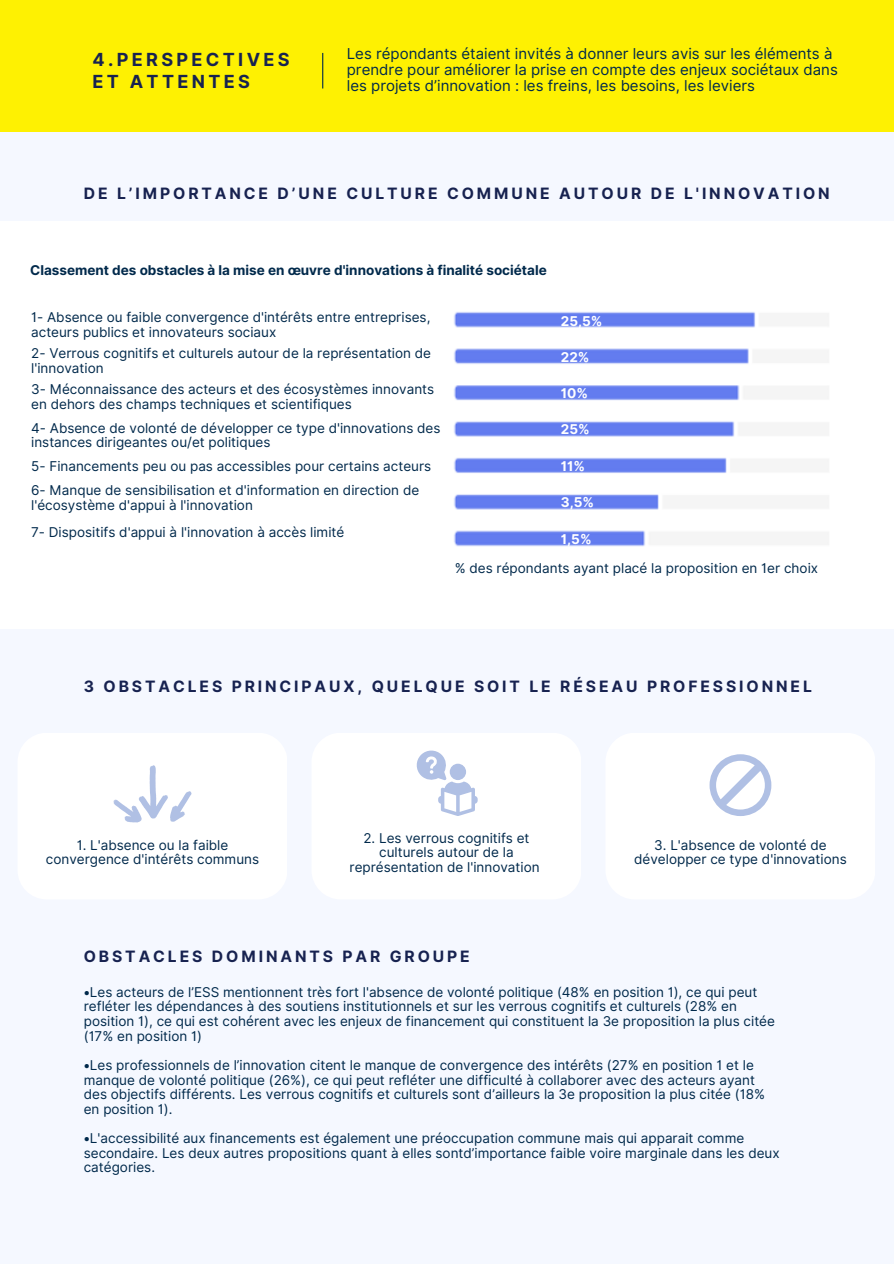
<style>
.page{position:relative;width:894px;height:1264px;background:#fff}
.page>*{position:absolute;margin:0;border:0;box-sizing:border-box;transform-origin:0 0}
.t1{font:700 18px/21.3px "Inter";letter-spacing:.185em;color:#172250}
.t2{font:700 15.6px "Inter";letter-spacing:.185em;color:#172250}
.t3{font:15px/15.8px "Inter";color:#00294b}
.t4{font:13.5px/14.7px "Inter";color:#00294b}
.t5{font:700 13.5px "Inter";color:#00294b}
.t6{font:700 13.5px "Inter";color:#fff}
</style>
<div class="page">
<div style="left:0;top:0;width:893px;height:1263px;background:#f5f8ff"></div>
<div style="left:0;top:0;width:893px;height:131px;background:#fef102"></div>
<hr style="left:322px;top:53px;width:1px;height:35px;background:#00294b">
<div style="left:18px;top:732px;width:269px;height:167px;background:#fff;border-radius:29px"></div>
<div style="left:311px;top:732px;width:270px;height:167px;background:#fff;border-radius:29px"></div>
<div style="left:605px;top:732px;width:269px;height:167px;background:#fff;border-radius:29px"></div>
<div style="left:0;top:221px;width:893px;height:407px;background:#fff"></div>
<img style="left:454px;top:312px;width:374px;height:235px">
<svg style="left:113px;top:765px;width:79px;height:58px"></svg>
<svg style="left:416px;top:750px;width:61px;height:65px"></svg>
<svg style="left:709px;top:754px;width:62px;height:62px"></svg>
<h2 class="t1" style="left:92px;top:49px;width:199px">4.PERSPECTIVES<br>ET ATTENTES</h2>
<p class="t3" style="left:347px;top:46px;width:492px">Les répondants étaient invités à donner leurs avis sur les éléments à prendre pour améliorer la prise en compte des enjeux sociétaux dans les projets d’innovation : les freins, les besoins, les leviers</p>
<p class="t2" style="left:84px;top:184px;width:747px">DE L’IMPORTANCE D’UNE CULTURE COMMUNE AUTOUR DE L'INNOVATION</p>
<h4 class="t5" style="left:30px;top:262px;width:518px">Classement des obstacles à la mise en œuvre d'innovations à finalité sociétale</h4>
<h4 class="t4" style="left:31px;top:310px;width:400px">1- Absence ou faible convergence d'intérêts entre entreprises, acteurs publics et innovateurs sociaux</h4>
<h4 class="t4" style="left:31px;top:346px;width:401px">2- Verrous cognitifs et culturels autour de la représentation de l'innovation</h4>
<h4 class="t4" style="left:31px;top:382px;width:404px">3- Méconnaissance des acteurs et des écosystèmes innovants en dehors des champs techniques et scientifiques</h4>
<h4 class="t4" style="left:31px;top:420px;width:411px">4- Absence de volonté de développer ce type d'innovations des instances dirigeantes ou/et politiques</h4>
<h4 class="t4" style="left:31px;top:482px;width:389px">6- Manque de sensibilisation et d'information en direction de l'écosystème d'appui à l'innovation</h4>
<h4 class="t4" style="left:31px;top:524px;width:314px">7- Dispositifs d'appui à l'innovation à accès limité</h4>
<h4 class="t4" style="left:31px;top:459px;width:401px">5- Financements peu ou pas accessibles pour certains acteurs</h4>
<p class="t6" style="left:560px;top:312px;width:43px">25,5%</p>
<p class="t6" style="left:560px;top:349px;width:30px">22%</p>
<p class="t6" style="left:560px;top:385px;width:29px">10%</p>
<p class="t6" style="left:560px;top:421px;width:30px">25%</p>
<p class="t6" style="left:560px;top:458px;width:26px">11%</p>
<p class="t6" style="left:560px;top:494px;width:35px">3,5%</p>
<p class="t6" style="left:560px;top:530px;width:32px">1,5%</p>
<p class="t4" style="left:454px;top:561px;width:365px">% des répondants ayant placé la proposition en 1er choix</p>
<p class="t2" style="left:84px;top:676px;width:729px">3 OBSTACLES PRINCIPAUX, QUELQUE SOIT LE RÉSEAU PROFESSIONNEL</p>
<h1 class="t4" style="left:46px;top:837px;width:215px;text-align:center">1. L'absence ou la faible convergence d'intérêts communs</h1>
<h3 class="t4" style="left:349px;top:830px;width:191px;text-align:center">2. Les verrous cognitifs et culturels autour de la représentation de l'innovation</h3>
<h2 class="t4" style="left:634px;top:837px;width:214px;text-align:center">3. L'absence de volonté de développer ce type d'innovations</h2>
<p class="t2" style="left:84px;top:947px;width:387px">OBSTACLES DOMINANTS PAR GROUPE</p>
<p class="t4" style="left:84px;top:984px;width:692px">•Les acteurs de l’ESS mentionnent très fort l'absence de volonté politique (48% en position 1), ce qui peut refléter les dépendances à des soutiens institutionnels et sur les verrous cognitifs et culturels (28% en position 1), ce qui est cohérent avec les enjeux de financement qui constituent la 3e proposition la plus citée (17% en position 1)</p>
<p class="t4" style="left:84px;top:1057px;width:682px">•Les professionnels de l’innovation citent le manque de convergence des intérêts (27% en position 1 et le manque de volonté politique (26%), ce qui peut refléter une difficulté à collaborer avec des acteurs ayant des objectifs différents. Les verrous cognitifs et culturels sont d’ailleurs la 3e proposition la plus citée (18% en position 1).</p>
<h2 class="t4" style="left:84px;top:1130px;width:697px">•L'accessibilité aux financements est également une préoccupation commune mais qui apparait comme secondaire. Les deux autres propositions quant à elles sontd’importance faible voire marginale dans les deux catégories.</h2>
</div>
